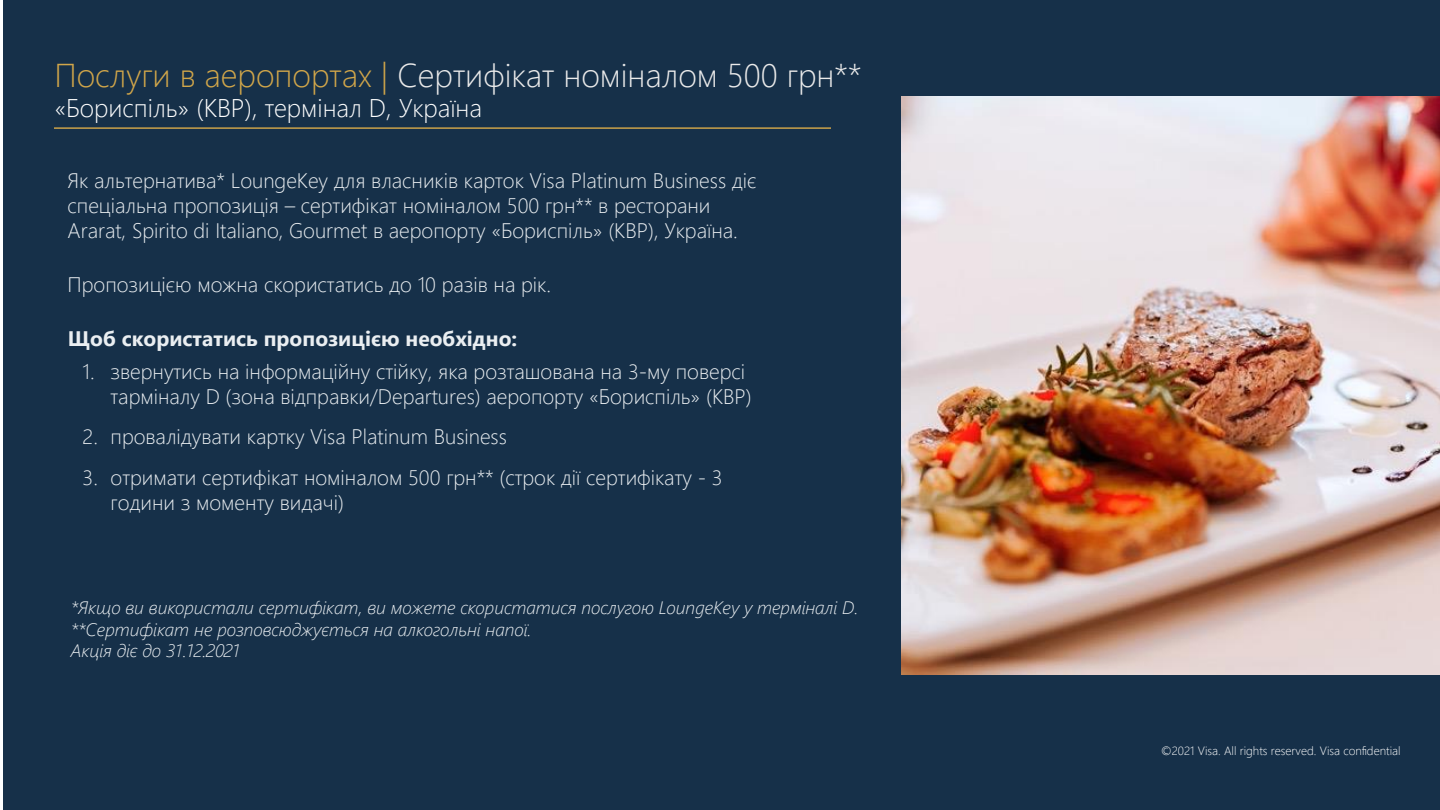
<style>
.page{position:relative;width:1440px;height:810px;background:#fff}
.page>*{position:absolute;margin:0;border:0;box-sizing:border-box;transform-origin:0 0}
.t1{font:300 33px "Segoe UI";color:#eaeaea}
.t2{font:300 25.5px "Segoe UI";color:#fff}
.t3{font:300 21px/25.2px "Segoe UI";color:#eaeef1}
.t4{font:700 21px "Segoe UI";color:#eaeef1}
.t5{font:italic 300 18px/21.6px "Segoe UI";color:#eaeef1}
.t6{font:300 12px "Segoe UI";color:#fff}
.s1{color:#d1a64a}
</style>
<div class="page">
<div style="left:3px;top:0;width:1437px;height:810px;background:#163049"></div>
<img style="left:901px;top:97px;width:538px;height:577px">
<hr style="left:54px;top:127px;width:777px;height:2px;background:#d1a64a">
<h1 class="t1" style="left:54px;top:44px;width:809px"><span class="s1">Послуги в аеропортах |</span> Сертифікат номіналом 500 грн**</h1>
<p class="t2" style="left:54px;top:84px;width:429px">«Бориспіль» (KBP), термінал D, Україна</p>
<p class="t3" style="left:68px;top:166px;width:691px">Як альтернатива* LoungeKey для власників карток Visa Platinum Business діє спеціальна пропозиція – cертифікат номіналом 500 грн** в ресторани<br>Ararat, Spirito di Italiano, Gourmet в аеропорту «Бориспіль» (KBP), Україна.</p>
<p class="t3" style="left:68px;top:270px;width:485px">Пропозицією можна скористатись до 10 разів на рік.</p>
<p class="t4" style="left:68px;top:319px;width:451px">Щоб скористатись пропозицією необхідно:</p>
<p class="t3" style="left:111px;top:357px;width:643px;text-indent:-28px">1. звернутись на інформаційну стійку, яка розташована на 3-му поверсі тарміналу D (зона відправки/Departures) аеропорту «Бориспіль» (KBP)</p>
<p class="t3" style="left:83px;top:422px;width:426px">2. провалідувати картку Visa Platinum Business</p>
<p class="t3" style="left:111px;top:462px;width:614px;text-indent:-28px">3. отримати сертифікат номіналом 500 грн** (строк дії сертифікату - 3 години з моменту видачі)</p>
<p class="t5" style="left:71px;top:594px;width:789px">*Якщо ви використали сертифікат, ви можете скористатися послугою LoungeKey у терміналі D. **Сертифікат не розповсюджується на алкогольні напої.<br>Акція діє до 31.12.2021</p>
<p class="t6" style="left:1161px;top:739px;width:241px">©2021 Visa. All rights reserved. Visa confidential</p>
</div>
